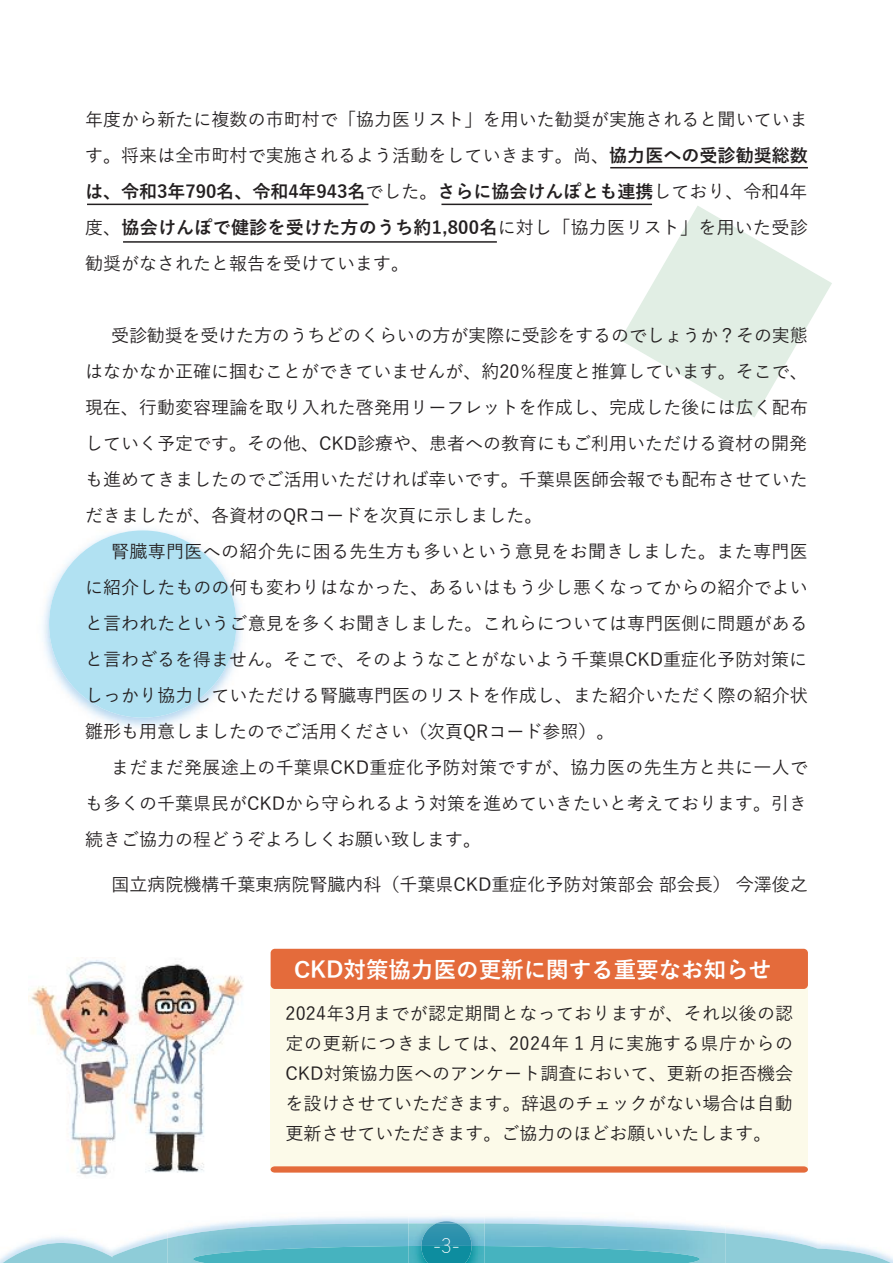
<style>
.page{position:relative;width:893px;height:1263px;background:#fff}
.page>*{position:absolute;margin:0;border:0;box-sizing:border-box;transform-origin:0 0}
.t1{font:700 22.5px "Yu Gothic";color:#fff}
.t2{font:300 19.5px "Yu Gothic";color:#fff}
.t3{font:500 18px/36px "Yu Gothic";color:#231f20;text-align:justify}
.s1{font-weight:700}
</style>
<div class="page">
<div style="left:271px;top:982px;width:537px;height:187px;background:#fcfae9"></div>
<img style="left:43px;top:529px;width:199px;height:199px">
<div style="left:49px;top:530px;width:187px;height:188px;background:#b1e1f2;border-radius:50%"></div>
<svg style="left:620px;top:206px;width:212px;height:211px"></svg>
<div style="left:271px;top:949px;width:537px;height:40px;background:#e46b3b;border-radius:4px"></div>
<svg style="left:271px;top:1166px;width:537px;height:6px;background:#e57345"></svg>
<img style="left:408px;top:1215px;width:77px;height:18px">
<img style="left:436px;top:1221px;width:21px;height:2px">
<img style="left:421px;top:1223px;width:51px;height:10px">
<svg style="left:3px;top:1233px;width:888px;height:30px;background:#80c6d3"></svg>
<hr style="left:610px;top:167px;width:198px;height:1px;background:#231f20">
<hr style="left:441px;top:204px;width:211px;height:1px;background:#231f20">
<hr style="left:87px;top:204px;width:281px;height:1px;background:#231f20">
<hr style="left:123px;top:241px;width:374px;height:2px;background:#231f20">
<img style="left:29px;top:959px;width:215px;height:217px">
<p class="t3" style="left:85px;top:99px;width:724px">年度から新たに複数の市町村で「協力医リスト」を用いた勧奨が実施されると聞いています。将来は全市町村で実施されるよう活動をしていきます。尚、<span class="s1">協力医への受診勧奨総数は、令和3年790名、令和4年943名</span>でした。<span class="s1">さらに協会けんぽとも連携</span>しており、令和4年度、<span class="s1">協会けんぽで健診を受けた方のうち約1,800名</span>に対し「協力医リスト」を用いた受診勧奨がなされたと報告を受けています。</p>
<p class="t3" style="left:85px;top:315px;width:724px;text-indent:26px">受診勧奨を受けた方のうちどのくらいの方が実際に受診をするのでしょうか？その実態はなかなか正確に掴むことができていませんが、約20％程度と推算しています。そこで、現在、行動変容理論を取り入れた啓発用リーフレットを作成し、完成した後には広く配布していく予定です。その他、CKD診療や、患者への教育にもご利用いただける資材の開発も進めてきましたのでご活用いただければ幸いです。千葉県医師会報でも配布させていただきましたが、各資材のQRコードを次頁に示しました。</p>
<p class="t3" style="left:85px;top:531px;width:724px;text-indent:26px">腎臓専門医への紹介先に困る先生方も多いという意見をお聞きしました。また専門医に紹介したものの何も変わりはなかった、あるいはもう少し悪くなってからの紹介でよいと言われたというご意見を多くお聞きしました。これらについては専門医側に問題があると言わざるを得ません。そこで、そのようなことがないよう千葉県CKD重症化予防対策にしっかり協力していただける腎臓専門医のリストを作成し、また紹介いただく際の紹介状雛形も用意しましたのでご活用ください（次頁QRコード参照）。</p>
<p class="t3" style="left:85px;top:747px;width:724px;text-indent:26px">まだまだ発展途上の千葉県CKD重症化予防対策ですが、協力医の先生方と共に一人でも多くの千葉県民がCKDから守られるよう対策を進めていきたいと考えております。引き続きご協力の程どうぞよろしくお願い致します。</p>
<p class="t3" style="left:111px;top:864px;width:698px">国立病院機構千葉東病院腎臓内科（千葉県CKD重症化予防対策部会 部会長） 今澤俊之</p>
<p class="t1" style="left:294px;top:957px;width:479px">CKD対策協力医の更新に関する重要なお知らせ</p>
<p class="t3" style="left:285px;top:996px;width:509px;line-height:30px">2024年3月までが認定期間となっておりますが、それ以後の認定の更新につきましては、2024年１月に実施する県庁からのCKD対策協力医へのアンケート調査において、更新の拒否機会を設けさせていただきます。辞退のチェックがない場合は自動更新させていただきます。ご協力のほどお願いいたします。</p>
<p class="t2" style="left:433px;top:1227px;width:28px">-3-</p>
</div>
